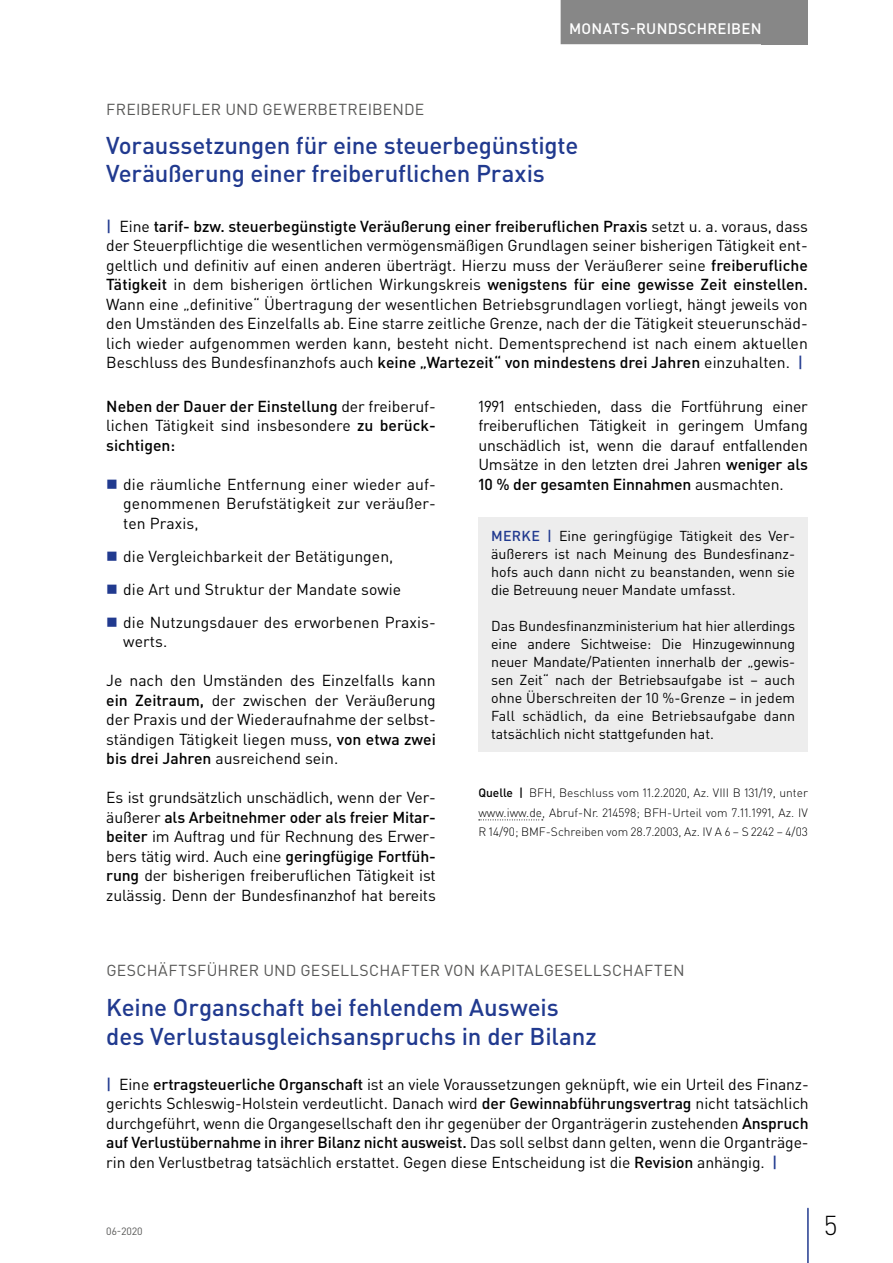
<style>
.page{position:relative;width:893px;height:1263px;background:#fff}
.page>*{position:absolute;margin:0;border:0;box-sizing:border-box;transform-origin:0 0}
.t1{font:300 27px "DIN Pro";color:#000}
.t2{font:500 24px/28.5px "DIN Pro";letter-spacing:-.005em;color:#213a8f}
.t3{font:15.75px/19.5px "DIN Pro";color:#000;text-align:justify}
.t4{font:500 15.75px/19.5px "DIN Pro";color:#000;text-align:justify}
.t5{font:15.75px "DIN Pro";letter-spacing:.015em;color:#575756}
.t6{font:500 15px "DIN Pro";letter-spacing:.015em;color:#fff}
.t7{font:14.25px/18px "DIN Pro";color:#000;text-align:justify}
.t8{font:300 12px/19.5px "DIN Pro";color:#000;text-align:justify}
.t9{font:10.5px "DIN Pro";color:#575756}
.s1{font-weight:500;color:#213a8f}
.s2{font-weight:500}
.s3{font-weight:400}
</style>
<div class="page">
<div style="left:762px;top:0;width:46px;height:44px;background:#878787"></div>
<hr style="left:807px;top:1208px;width:2px;height:55px;background:#213a8f">
<div style="left:561px;top:0;width:209px;height:44px;background:#878787"></div>
<svg style="left:479px;top:819px;width:64px;height:1px"></svg>
<div style="left:478px;top:517px;width:330px;height:235px;background:#ededed"></div>
<p class="t6" style="left:569px;top:18px;width:194px">MONATS-RUNDSCHREIBEN</p>
<p class="t5" style="left:106px;top:98px;width:320px">FREIBERUFLER UND GEWERBETREIBENDE</p>
<h2 class="t2" style="left:106px;top:130px;width:474px">Voraussetzungen für eine steuerbegünstigte<br>Veräußerung einer freiberuflichen Praxis</h2>
<p class="t3" style="left:106px;top:216px;width:703px"><span class="s1">|</span> Eine <span class="s2">tarif- bzw. steuerbegünstigte Veräußerung einer freiberuflichen Praxis</span> setzt u. a. voraus, dass der Steuerpflichtige die wesentlichen vermögensmäßigen Grundlagen seiner bisherigen Tätigkeit ent&shy;geltlich und definitiv auf einen anderen überträgt. Hierzu muss der Veräußerer seine <span class="s2">freiberufliche Tätigkeit</span> in dem bisherigen örtlichen Wirkungskreis <span class="s2">wenigstens für eine gewisse Zeit einstellen.<br></span>Wann eine „definitive“ Übertragung der wesentlichen Betriebsgrundlagen vorliegt, hängt jeweils von den Umständen des Einzelfalls ab. Eine starre zeitliche Grenze, nach der die Tätigkeit steuerunschäd&shy;lich wieder aufgenommen werden kann, besteht nicht. Dementsprechend ist nach einem aktuellen Beschluss des Bundesfinanzhofs auch <span class="s2">keine „Wartezeit“ von mindestens drei Jahren</span> einzuhalten. <span class="s1">|</span></p>
<p class="t4" style="left:106px;top:396px;width:331px">Neben der Dauer der Einstellung <span class="s3">der freiberuf&shy;lichen Tätigkeit sind insbesondere</span> zu berück&shy;sichtigen:</p>
<p class="t3" style="left:123px;top:474px;width:314px">die räumliche Entfernung einer wieder auf&shy;genommenen Berufstätigkeit zur veräußer&shy;ten Praxis,</p>
<p class="t3" style="left:123px;top:539px;width:314px;line-height:33px;text-align:left">die Vergleichbarkeit der Betätigungen,<br>die Art und Struktur der Mandate sowie<br>die Nutzungsdauer des erworbenen Praxis-</p>
<p class="t3" style="left:123px;top:631px;width:45px">werts.</p>
<p class="t3" style="left:106px;top:670px;width:331px">Je nach den Umständen des Einzelfalls kann <span class="s2">ein Zeitraum,</span> der zwischen der Veräußerung der Praxis und der Wiederaufnahme der selbst&shy;ständigen Tätigkeit liegen muss, <span class="s2">von etwa zwei bis drei Jahren</span> ausreichend sein.</p>
<p class="t3" style="left:106px;top:787px;width:331px">Es ist grundsätzlich unschädlich, wenn der Ver&shy;äußerer <span class="s2">als Arbeitnehmer oder als freier Mitar&shy;beiter</span> im Auftrag und für Rechnung des Erwer&shy;bers tätig wird. Auch eine <span class="s2">geringfügige Fortfüh&shy;rung</span> der bisherigen freiberuflichen Tätigkeit ist zulässig. Denn der Bundesfinanzhof hat bereits</p>
<p class="t3" style="left:478px;top:396px;width:331px">1991 entschieden, dass die Fortführung einer freiberuflichen Tätigkeit in geringem Umfang unschädlich ist, wenn die darauf entfallenden Umsätze in den letzten drei Jahren <span class="s2">weniger als 10 % der gesamten Einnahmen</span> ausmachten.</p>
<p class="t7" style="left:491px;top:526px;width:306px"><span class="s1">MERKE |</span> Eine geringfügige Tätigkeit des Ver&shy;äußerers ist nach Meinung des Bundesfinanz&shy;hofs auch dann nicht zu beanstanden, wenn sie die Betreuung neuer Mandate umfasst.</p>
<p class="t7" style="left:491px;top:616px;width:306px">Das Bundesfinanzministerium hat hier allerdings eine andere Sichtweise: Die Hinzugewinnung neuer Mandate/Patienten innerhalb der „gewis&shy;sen Zeit“ nach der Betriebsaufgabe ist – auch ohne Überschreiten der 10 %-Grenze – in jedem Fall schädlich, da eine Betriebsaufgabe dann tatsächlich nicht stattgefunden hat.</p>
<p class="t8" style="left:478px;top:783px;width:331px"><span class="s2">Quelle |</span> BFH, Beschluss vom 11.2.2020, Az. VIII B 131/19, unter www.iww.de, Abruf-Nr. 214598; BFH-Urteil vom 7.11.1991, Az. IV R 14/90; BMF-Schreiben vom 28.7.2003, Az. IV A 6 – S 2242 – 4/03</p>
<p class="t5" style="left:106px;top:959px;width:580px">GESCHÄFTSFÜHRER UND GESELLSCHAFTER VON KAPITALGESELLSCHAFTEN</p>
<h2 class="t2" style="left:106px;top:992px;width:492px">Keine Organschaft bei fehlendem Ausweis des Verlustausgleichsanspruchs in der Bilanz</h2>
<p class="t3" style="left:106px;top:1074px;width:704px"><span class="s1">|</span> Eine <span class="s2">ertragsteuerliche Organschaft</span> ist an viele Voraussetzungen geknüpft, wie ein Urteil des Finanz&shy;gerichts Schleswig-Holstein verdeutlicht. Danach wird <span class="s2">der Gewinnabführungsvertrag</span> nicht tatsächlich durchgeführt, wenn die Organgesellschaft den ihr gegenüber der Organträgerin zustehenden <span class="s2">Anspruch auf Verlustübernahme in ihrer Bilanz nicht ausweist.</span> Das soll selbst dann gelten, wenn die Organträge&shy;rin den Verlustbetrag tatsächlich erstattet. Gegen diese Entscheidung ist die <span class="s2">Revision</span> anhängig. <span class="s1">|</span></p>
<p class="t9" style="left:106px;top:1224px;width:38px">06-2020</p>
<h1 class="t1" style="left:824px;top:1207px;width:15px">5</h1>
</div>
